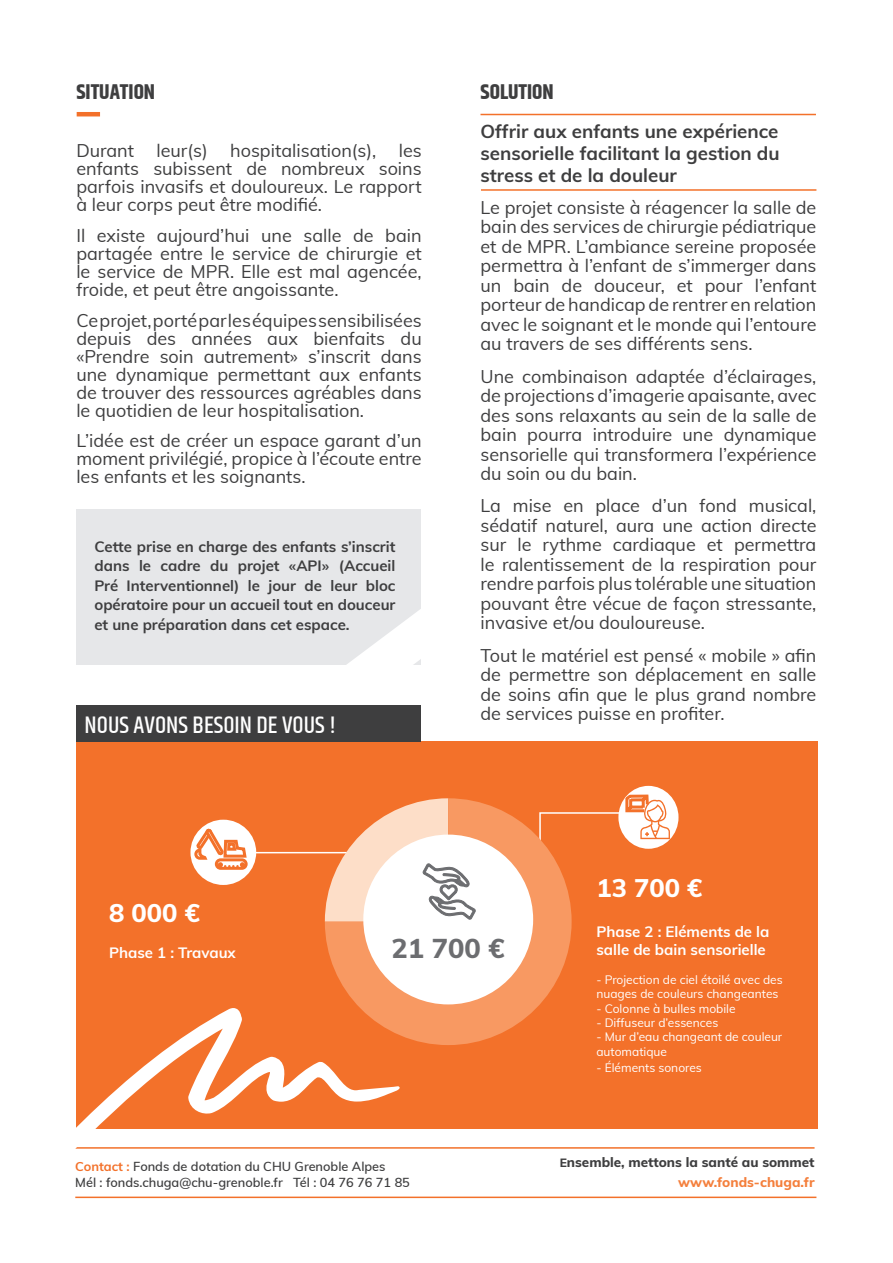
<style>
.page{position:relative;width:893px;height:1263px;background:#fff}
.page>*{position:absolute;margin:0;border:0;box-sizing:border-box;transform-origin:0 0}
.Txte_courant_non_justifié{font:800 27.3px "Muli";color:#6c6d70}
.t1{font:800 25.5px "Muli";color:#fff}
.t2{font:500 24px "Khand";color:#fff}
.Gros_titre{font:700 21px "Khand";color:#3e3e3f}
.Appel_aux_dons{font:700 18.75px/21.8px "Muli";color:#3e3e3f;text-align:justify}
.Txte_courant_non_justifié-2{font:18px/19.5px "Muli";color:#3e3e3f;text-align:justify}
.Txte_courant_non_justifié-3{font:700 15px/19.5px "Muli";color:#3e3e3f;text-align:justify}
.t3{font:700 15px/18px "Muli";color:#fff}
.Appel_aux_dons-2{font:800 13.5px "Muli";color:#3e3e3f}
.Appel_aux_dons-3{font:800 13.5px "Muli";color:#f47f3c}
.Appel_aux_dons-4{font:600 12.75px "Muli";color:#3e3e3f}
.t4{font:12px/14.4px "Muli";color:#fff}
.s1{font-weight:700;color:#f3712a}
.s2{font-size:12px}
</style>
<div class="page">
<div style="left:76px;top:742px;width:741px;height:387px;background:#f3712a"></div>
<div style="left:76px;top:509px;width:345px;height:155px;background:#e6e7e9"></div>
<svg style="left:315px;top:609px;width:106px;height:56px"></svg>
<hr style="left:75px;top:1147px;width:739px;height:2px;background:#f3712a">
<hr style="left:75px;top:1196px;width:741px;height:2px;background:#f3712a">
<hr style="left:77px;top:112px;width:23px;height:4px;background:#f3712a">
<hr style="left:239px;top:852px;width:155px;height:1px;background:#fff">
<div style="left:76px;top:705px;width:345px;height:37px;background:#3e3e3f"></div>
<svg style="left:75px;top:1008px;width:325px;height:191px"></svg>
<svg style="left:325px;top:801px;width:247px;height:244px;fill:#f89962"></svg>
<div style="left:363px;top:834px;width:170px;height:170px;background:#fff;border-radius:50%"></div>
<svg style="left:325px;top:798px;width:151px;height:124px"></svg>
<hr style="left:480px;top:114px;width:336px;height:1px;background:#f3712a">
<hr style="left:481px;top:189px;width:335px;height:2px;background:#f3712a">
<div style="left:190px;top:820px;width:66px;height:65px;background:#fff;border-radius:50%"></div>
<svg style="left:193px;top:826px;width:56px;height:45px"></svg>
<div style="left:618px;top:786px;width:60px;height:63px;background:#fff;border-radius:50%"></div>
<svg style="left:539px;top:792px;width:131px;height:123px"></svg>
<p class="Gros_titre" style="left:76px;top:77px;width:80px">SITUATION</p>
<p class="Txte_courant_non_justifié-2" style="left:76px;top:141px;width:347px;line-height:18px">Durant leur(s) hospitalisation(s), les enfants subissent de nombreux soins parfois invasifs et douloureux. Le rapport à leur corps peut être modifié.</p>
<p class="Txte_courant_non_justifié-2" style="left:76px;top:225px;width:347px;line-height:18px">Il existe aujourd’hui une salle de bain partagée entre le service de chirurgie et le service de MPR. Elle est mal agencée, froide, et peut être angoissante.</p>
<p class="Txte_courant_non_justifié-2" style="left:76px;top:310px;width:347px;line-height:18px">Ce projet, porté par les équipes sensibilisées depuis des années aux bienfaits du «Prendre soin autrement» s’inscrit dans une dynamique permettant aux enfants de trouver des ressources agréables dans le quotidien de leur hospitalisation.</p>
<p class="Txte_courant_non_justifié-2" style="left:76px;top:431px;width:347px;line-height:18px">L’idée est de créer un espace garant d’un moment privilégié, propice à l’écoute entre les enfants et les soignants.</p>
<p class="Txte_courant_non_justifié-3" style="left:94px;top:536px;width:303px">Cette prise en charge des enfants s’inscrit dans le cadre du projet «API» (Accueil Pré Interventionnel) le jour de leur bloc opératoire pour un accueil tout en douceur et une préparation dans cet espace.</p>
<p class="t2" style="left:85px;top:710px;width:253px">NOUS AVONS BESOIN DE VOUS !</p>
<p class="Gros_titre" style="left:480px;top:77px;width:75px">SOLUTION</p>
<p class="Appel_aux_dons" style="left:480px;top:120px;width:301px">Offrir aux enfants une expérience sensorielle facilitant la gestion du stress et de la douleur</p>
<p class="Txte_courant_non_justifié-2" style="left:480px;top:197px;width:337px">Le projet consiste à réagencer la salle de bain des services de chirurgie pédiatrique et de MPR. L’ambiance sereine proposée permettra à l’enfant de s’immerger dans un bain de douceur, et pour l’enfant porteur de handicap de rentrer en relation avec le soignant et le monde qui l’entoure au travers de ses différents sens.</p>
<p class="Txte_courant_non_justifié-2" style="left:480px;top:365px;width:337px">Une combinaison adaptée d’éclairages, de projections d’imagerie apaisante, avec des sons relaxants au sein de la salle de bain pourra introduire une dynamique sensorielle qui transformera l’expérience du soin ou du bain.</p>
<p class="Txte_courant_non_justifié-2" style="left:480px;top:495px;width:337px">La mise en place d’un fond musical, sédatif naturel, aura une action directe sur le rythme cardiaque et permettra le ralentissement de la respiration pour rendre parfois plus tolérable une situation pouvant être vécue de façon stressante, invasive et/ou douloureuse.</p>
<p class="Txte_courant_non_justifié-2" style="left:480px;top:644px;width:337px">Tout le matériel est pensé « mobile » afin de permettre son déplacement en salle de soins afin que le plus grand nombre de services puisse en profiter.</p>
<p class="t1" style="left:109px;top:894px;width:92px">8 000 €</p>
<p class="t3" style="left:109px;top:943px;width:128px">Phase 1 : Travaux</p>
<p class="Txte_courant_non_justifié" style="left:392px;top:928px;width:115px">21 700 €</p>
<p class="Appel_aux_dons-4" style="left:75px;top:1157px;width:312px"><span class="s1">Contact :</span> Fonds de dotation du CHU Grenoble Alpes</p>
<p class="Appel_aux_dons-4" style="left:75px;top:1173px;width:336px">Mél : fonds.chuga@chu-grenoble.fr Tél : 04 76 76 71 85</p>
<p class="t1" style="left:596px;top:869px;width:108px">13 700 €</p>
<p class="t3" style="left:596px;top:922px;width:175px">Phase 2 : Eléments de la salle de bain sensorielle</p>
<p class="t4" style="left:596px;top:972px;width:188px">- Projection de ciel étoilé avec des nuages de couleurs changeantes</p>
<p class="t4" style="left:596px;top:1000px;width:141px">- Colonne à bulles mobile</p>
<p class="t4" style="left:596px;top:1015px;width:123px">- Diffuseur d’essences</p>
<p class="t4" style="left:596px;top:1029px;width:187px">- Mur d’eau changeant de couleur automatique</p>
<p class="t4" style="left:596px;top:1060px;width:107px">- Éléments sonores</p>
<p class="Appel_aux_dons-2" style="left:560px;top:1152px;width:256px"><span class="s2">E</span>nsemble, mettons la santé au sommet</p>
<p class="Appel_aux_dons-3" style="left:678px;top:1172px;width:138px">www.fonds-chuga.fr</p>
</div>
